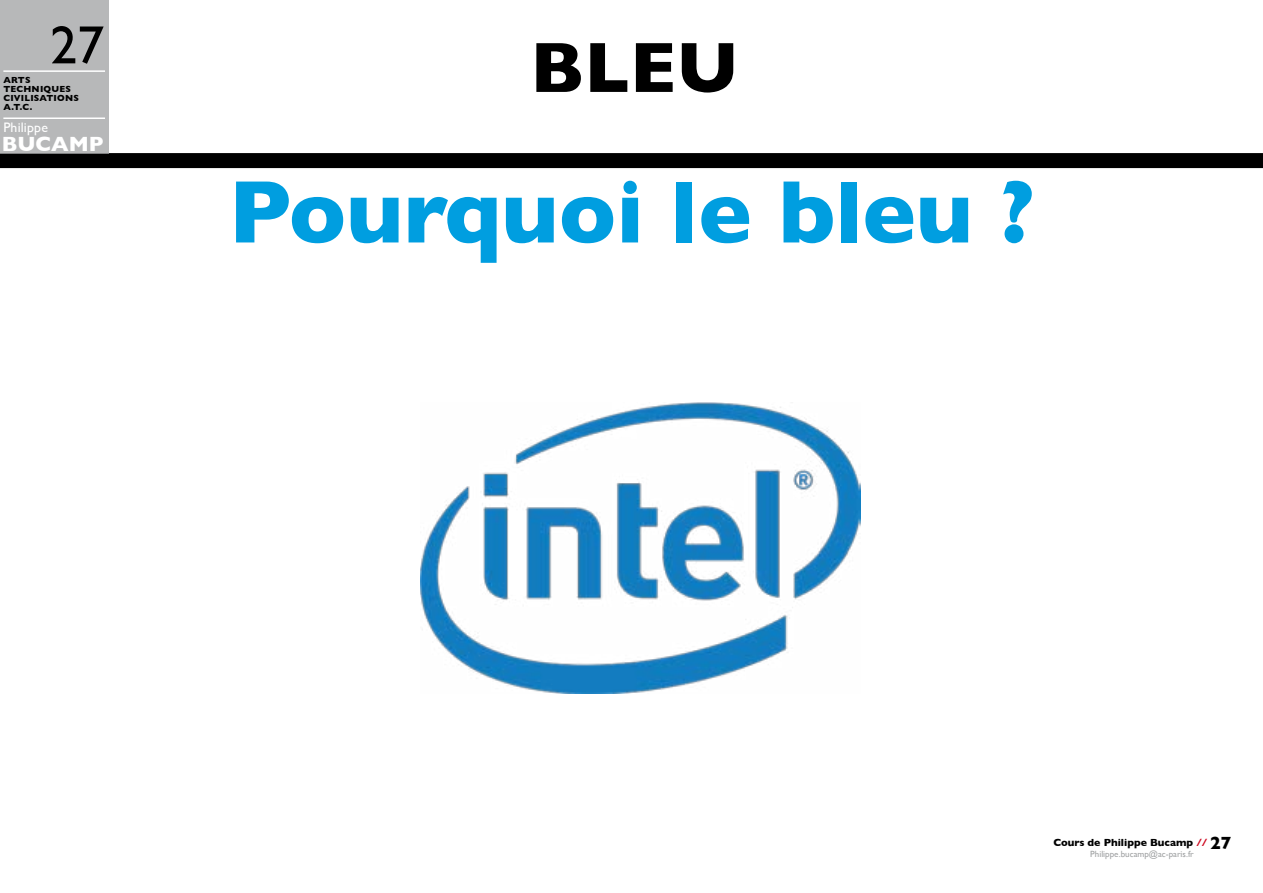
<style>
.page{position:relative;width:1263px;height:893px;background:#fff}
.page>*{position:absolute;margin:0;border:0;box-sizing:border-box;transform-origin:0 0}
.t1{font:700 90px "Gill Sans";color:#009ee0}
.t2{font:700 72px "Gill Sans";color:#000}
.t3{font:54px "Gill Sans";color:#000}
.t4{font:700 21px "Gill Sans";color:#fff}
.t5{font:13.8px "Gill Sans";letter-spacing:.015em;color:#fff}
.t6{font:700 10.5px "Gill Sans";color:#000}
.t7{font:700 9px/9px "Gill Sans";letter-spacing:.025em;color:#000}
.t8{font:9px "Gill Sans";color:#a0a2a3}
.s1{color:#cd071e}
.s2{font-size:18px}
</style>
<div class="page">
<div style="left:0;top:153px;width:1263px;height:15px;background:#000"></div>
<div style="left:0;top:0;width:108px;height:153px;background:#b7b8b9"></div>
<hr style="left:3px;top:70px;width:102px;height:2px;background:#fff">
<hr style="left:3px;top:117px;width:102px;height:2px;background:#fff">
<img style="left:421px;top:403px;width:439px;height:290px">
<h3 class="t3" style="left:50px;top:13px;width:55px">27</h3>
<p class="t7" style="left:3px;top:75px;width:77px">ARTS<br>TECHNIQUES<br>CIVILISATIONS<br>A.T.C.</p>
<h3 class="t5" style="left:3px;top:119px;width:46px">Philippe</h3>
<h3 class="t4" style="left:2px;top:127px;width:103px">BUCAMP</h3>
<h2 class="t2" style="left:530px;top:10px;width:210px">BLEU</h2>
<h1 class="t1" style="left:228px;top:141px;width:808px">Pourquoi le bleu ?</h1>
<p class="t6" style="left:1053px;top:834px;width:180px">Cours de Philippe Bucamp <span class="s1">//</span> <span class="s2">27</span></p>
<p class="t8" style="left:1090px;top:848px;width:105px">Philippe.bucamp@ac-paris.fr</p>
</div>
